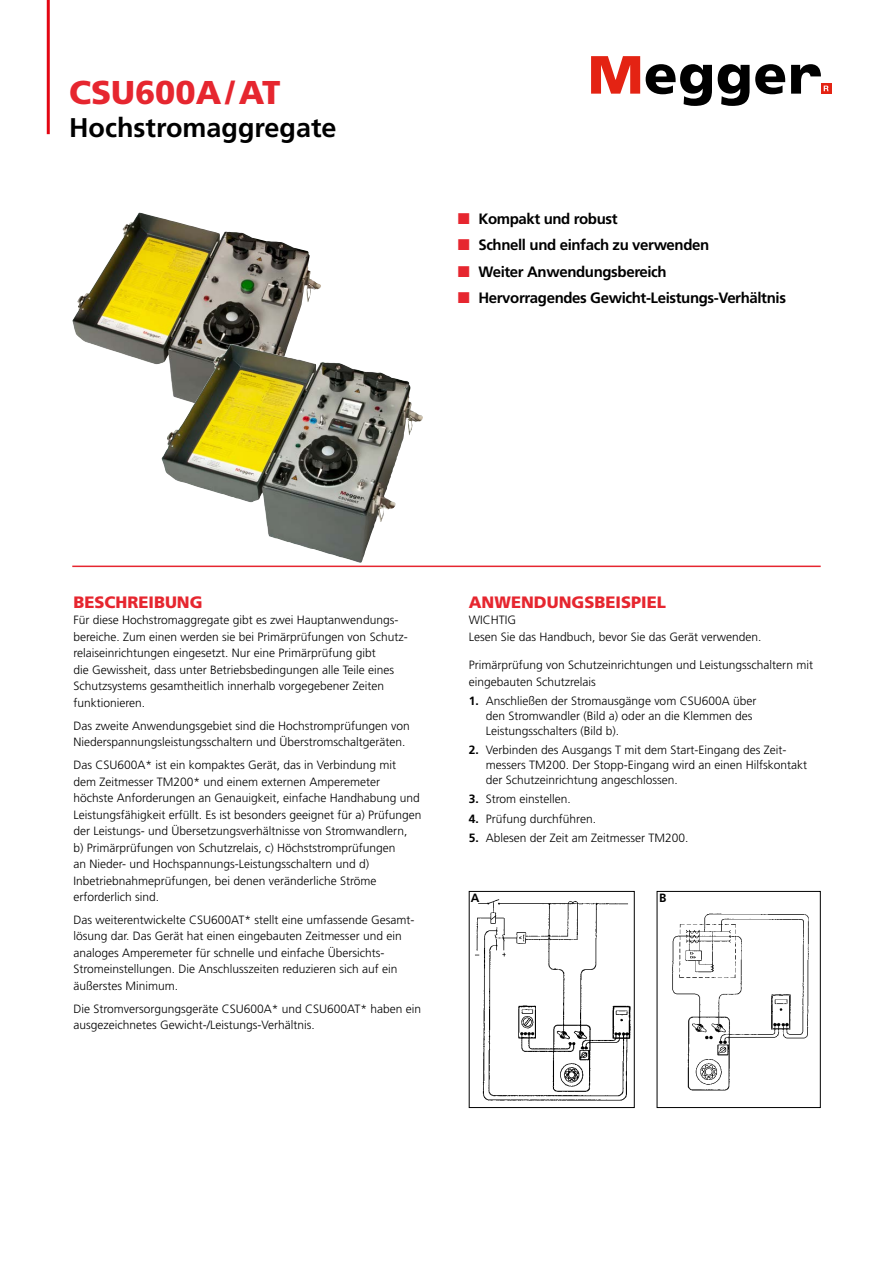
<style>
.page{position:relative;width:893px;height:1263px;background:#fff}
.page>*{position:absolute;margin:0;border:0;box-sizing:border-box;transform-origin:0 0}
.t1{font:900 33px "Frutiger LT Std";color:#e6262f}
.t2{font:700 27px "Frutiger LT Std";color:#000}
.t3{font:900 16.5px "Frutiger LT Std";color:#e6262f}
.t4{font:700 15px/26.5px "Frutiger LT Std";letter-spacing:-.025em;color:#000}
.t5{font:300 12px/16.5px "Frutiger LT Std";color:#000}
.t6{font:700 12px "Frutiger LT Std";color:#000}
.s1{font-weight:700}
</style>
<div class="page">
<hr style="left:47px;top:0;width:3px;height:134px;background:#e30613">
<svg style="left:828px;top:84px;width:3px;height:10px"></svg>
<svg style="left:591px;top:56px;width:49px;height:38px"></svg>
<svg style="left:646px;top:64px;width:66px;height:42px"></svg>
<svg style="left:718px;top:64px;width:67px;height:42px"></svg>
<svg style="left:791px;top:64px;width:37px;height:30px"></svg>
<hr style="left:72px;top:566px;width:749px;height:1px;background:#e6262f">
<img style="left:475px;top:899px;width:156px;height:202px">
<div style="left:469px;top:891px;width:166px;height:217px;border:1px solid #000"></div>
<img style="left:672px;top:913px;width:137px;height:178px">
<div style="left:657px;top:891px;width:164px;height:217px;border:1px solid #000"></div>
<div style="left:759px;top:981px;width:43px;height:12px;background:#fff"></div>
<img style="left:72px;top:213px;width:224px;height:152px">
<img style="left:162px;top:344px;width:234px;height:219px">
<h1 class="t1" style="left:69px;top:73px;width:213px">CSU600A/AT</h1>
<h2 class="t2" style="left:69px;top:111px;width:269px">Hochstromaggregate</h2>
<p class="t4" style="left:478px;top:205px;width:309px">Kompakt und robust<br>Schnell und einfach zu verwenden<br>Weiter Anwendungsbereich<br>Hervorragendes Gewicht-Leistungs-Verhältnis</p>
<h3 class="t3" style="left:73px;top:592px;width:131px">BESCHREIBUNG</h3>
<p class="t5" style="left:73px;top:612px;width:336px">Für diese Hochstromaggregate gibt es zwei Hauptanwendungs&shy;bereiche. Zum einen werden sie bei Primärprüfungen von Schutz&shy;relaiseinrichtungen eingesetzt. Nur eine Primärprüfung gibt<br>die Gewissheit, dass unter Betriebsbedingungen alle Teile eines Schutzsystems gesamtheitlich innerhalb vorgegebener Zeiten funktionieren.</p>
<p class="t5" style="left:73px;top:717px;width:338px">Das zweite Anwendungsgebiet sind die Hochstromprüfungen von<br>Niederspannungsleistungsschaltern und Überstromschaltgeräten.</p>
<p class="t5" style="left:73px;top:757px;width:350px">Das CSU600A* ist ein kompaktes Gerät, das in Verbindung mit dem Zeitmesser TM200* und einem externen Amperemeter höchste Anforderungen an Genauigkeit, einfache Handhabung und Leistungsfähigkeit erfüllt. Es ist besonders geeignet für a) Prüfungen der Leistungs- und Übersetzungsverhältnisse von Stromwandlern,<br>b) Primärprüfungen von Schutzrelais, c) Höchststromprüfungen<br>an Nieder- und Hochspannungs-Leistungsschaltern und d)<br>Inbetriebnahmeprüfungen, bei denen veränderliche Ströme erforderlich sind.</p>
<p class="t5" style="left:73px;top:912px;width:342px">Das weiterentwickelte CSU600AT* stellt eine umfassende Gesamt&shy;lösung dar. Das Gerät hat einen eingebauten Zeitmesser und ein analoges Amperemeter für schnelle und einfache Übersichts-Stromeinstellungen. Die Anschlusszeiten reduzieren sich auf ein äußerstes Minimum.</p>
<p class="t5" style="left:73px;top:1000px;width:349px">Die Stromversorgungsgeräte CSU600A* und CSU600AT* haben ein ausgezeichnetes Gewicht-/Leistungs-Verhältnis.</p>
<h3 class="t3" style="left:469px;top:592px;width:199px">ANWENDUNGSBEISPIEL</h3>
<p class="t5" style="left:469px;top:612px;width:294px">WICHTIG<br>Lesen Sie das Handbuch, bevor Sie das Gerät verwenden.</p>
<p class="t5" style="left:469px;top:657px;width:346px">Primärprüfung von Schutzeinrichtungen und Leistungsschaltern mit eingebauten Schutzrelais</p>
<p class="t5" style="left:486px;top:693px;width:272px;line-height:15px;text-indent:-17px"><span class="s1">1.</span> Anschließen der Stromausgänge vom CSU600A über den Stromwandler (Bild a) oder an die Klemmen des<br>Leistungsschalters (Bild b).</p>
<p class="t5" style="left:486px;top:742px;width:323px;line-height:15px;text-indent:-17px"><span class="s1">2.</span> Verbinden des Ausgangs T mit dem Start-Eingang des Zeit&shy;messers TM200. Der Stopp-Eingang wird an einen Hilfskontakt der Schutzeinrichtung angeschlossen.</p>
<p class="t5" style="left:469px;top:791px;width:104px"><span class="s1">3.</span> Strom einstellen.</p>
<p class="t5" style="left:469px;top:810px;width:129px"><span class="s1">4.</span> Prüfung durchführen.</p>
<p class="t5" style="left:469px;top:829px;width:221px"><span class="s1">5.</span> Ablesen der Zeit am Zeitmesser TM200.</p>
<p class="t6" style="left:471px;top:891px;width:10px">A</p>
<p class="t6" style="left:659px;top:891px;width:9px">B</p>
</div>
